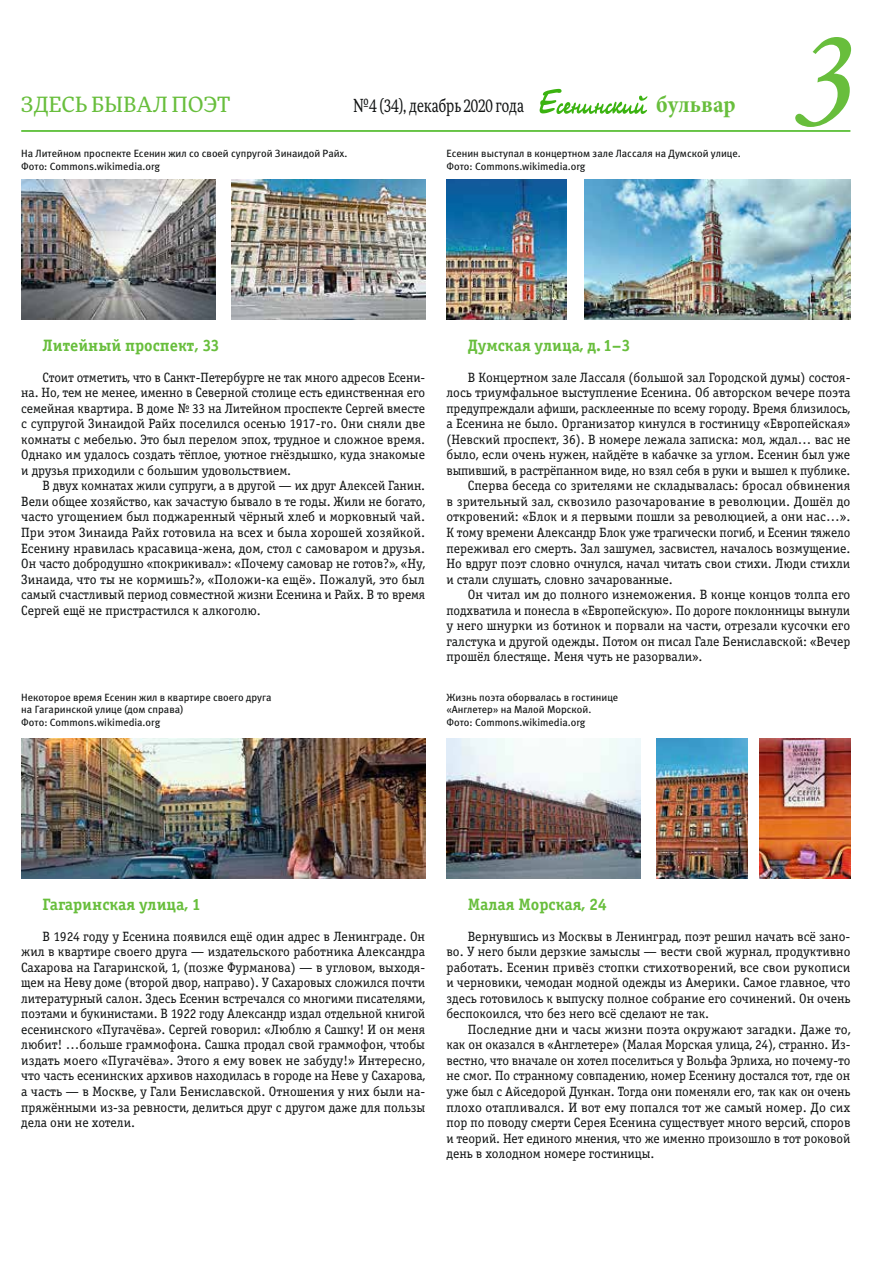
<style>
.page{position:relative;width:893px;height:1263px;background:#fff}
.page>*{position:absolute;margin:0;border:0;box-sizing:border-box;transform-origin:0 0}
.t1{font:150px "Monotype Corsiva";color:#68be3c}
.t2{font:700 condensed 24px "Minion Pro";color:#68be3c}
.t3{font:21px "More Pro";letter-spacing:.01em;color:#68be3c}
.t4{font:18px "More Pro";color:#101212;scale:.75 1}
.t5{font:16.5px "Officina Serif Bold C";color:#68be3c}
.t6{font:13.5px/15.6px "Officina Serif Book C";color:#101212;text-align:justify}
.t7{font:10.5px/12.6px "Meta Book C";color:#101212}
</style>
<div class="page">
<hr style="left:21px;top:130px;width:829px;height:2px;background:#3bb310">
<svg style="left:540px;top:89px;width:107px;height:25px"></svg>
<img style="left:21px;top:180px;width:194px;height:140px">
<img style="left:21px;top:739px;width:404px;height:140px">
<img style="left:446px;top:180px;width:121px;height:140px">
<img style="left:446px;top:739px;width:195px;height:139px">
<img style="left:231px;top:180px;width:194px;height:140px">
<img style="left:584px;top:180px;width:266px;height:140px">
<img style="left:656px;top:739px;width:91px;height:139px">
<img style="left:759px;top:739px;width:91px;height:139px">
<h3 class="t4" style="left:353px;top:93px;width:229px">№4 (34), декабрь 2020 года</h3>
<h2 class="t2" style="left:656px;top:87px;width:81px">бульвар</h2>
<h3 class="t3" style="left:21px;top:90px;width:211px">ЗДЕСЬ БЫВАЛ ПОЭТ</h3>
<p class="t7" style="left:21px;top:147px;width:328px">На Литейном проспекте Есенин жил со своей супругой Зинаидой Райх.<br>Фото: Commons.wikimedia.org</p>
<p class="t7" style="left:446px;top:147px;width:296px">Есенин выступал в концертном зале Лассаля на Думской улице.<br>Фото: Commons.wikimedia.org</p>
<h1 class="t1" style="left:784px;top:-12px;width:67px">3</h1>
<p class="t5" style="left:42px;top:336px;width:179px">Литейный проспект, 33</p>
<p class="t6" style="left:21px;top:370px;width:405px;text-indent:21px">Стоит отметить, что в Санкт-Петербурге не так много адресов Есени&shy;на. Но, тем не менее, именно в Северной столице есть единственная его семейная квартира. В доме № 33 на Литейном проспекте Сергей вместе с супругой Зинаидой Райх поселился осенью 1917-го. Они сняли две комнаты с мебелью. Это был перелом эпох, трудное и сложное время.<br>Однако им удалось создать тёплое, уютное гнёздышко, куда знакомые и друзья приходили с большим удовольствием.</p>
<p class="t6" style="left:21px;top:478px;width:406px;text-indent:21px">В двух комнатах жили супруги, а в другой — их друг Алексей Ганин.<br>Вели общее хозяйство, как зачастую бывало в те годы. Жили не богато, часто угощением был поджаренный чёрный хлеб и морковный чай.<br>При этом Зинаида Райх готовила на всех и была хорошей хозяйкой.<br>Есенину нравилась красавица-жена, дом, стол с самоваром и друзья.<br>Он часто добродушно «покрикивал»: «Почему самовар не готов?», «Ну, Зинаида, что ты не кормишь?», «Положи-ка ещё». Пожалуй, это был самый счастливый период совместной жизни Есенина и Райх. В то время Сергей ещё не пристрастился к алкоголю.</p>
<p class="t5" style="left:468px;top:336px;width:164px">Думская улица, д.1–3</p>
<p class="t6" style="left:468px;top:370px;width:384px">В Концертном зале Лассаля (большой зал Городской думы) состоя-</p>
<p class="t6" style="left:446px;top:385px;width:405px">лось триумфальное выступление Есенина. Об авторском вечере поэта</p>
<p class="t6" style="left:446px;top:401px;width:405px">предупреждали афиши, расклеенные по всему городу. Время близилось,</p>
<p class="t6" style="left:446px;top:416px;width:405px">а Есенина не было. Организатор кинулся в гостиницу «Европейская»</p>
<p class="t6" style="left:446px;top:432px;width:406px">(Невский проспект, 36). В номере лежала записка: мол, ждал… вас не</p>
<p class="t6" style="left:446px;top:447px;width:405px">было, если очень нужен, найдёте в кабачке за углом. Есенин был уже</p>
<p class="t6" style="left:446px;top:463px;width:405px">выпивший, в растрёпанном виде, но взял себя в руки и вышел к публике.</p>
<p class="t6" style="left:468px;top:478px;width:384px">Сперва беседа со зрителями не складывалась: бросал обвинения</p>
<p class="t6" style="left:446px;top:494px;width:406px">в зрительный зал, сквозило разочарование в революции. Дошёл до</p>
<p class="t6" style="left:446px;top:509px;width:405px">откровений: «Блок и я первыми пошли за революцией, а они нас…».</p>
<p class="t6" style="left:446px;top:525px;width:405px">К тому времени Александр Блок уже трагически погиб, и Есенин тяжело</p>
<p class="t6" style="left:446px;top:540px;width:405px">переживал его смерть. Зал зашумел, засвистел, началось возмущение.</p>
<p class="t6" style="left:446px;top:556px;width:405px">Но вдруг поэт словно очнулся, начал читать свои стихи. Люди стихли</p>
<p class="t6" style="left:446px;top:571px;width:228px">и стали слушать, словно зачарованные.</p>
<p class="t6" style="left:468px;top:587px;width:384px">Он читал им до полного изнеможения. В конце концов толпа его</p>
<p class="t6" style="left:446px;top:603px;width:405px">подхватила и понесла в «Европейскую». По дороге поклонницы вынули</p>
<p class="t6" style="left:446px;top:618px;width:405px">у него шнурки из ботинок и порвали на части, отрезали кусочки его</p>
<p class="t6" style="left:446px;top:634px;width:405px">галстука и другой одежды. Потом он писал Гале Бениславской: «Вечер</p>
<p class="t6" style="left:446px;top:649px;width:258px">прошёл блестяще. Меня чуть не разорвали».</p>
<p class="t7" style="left:21px;top:690px;width:252px">Некоторое время Есенин жил в квартире своего друга на Гагаринской улице (дом справа)<br>Фото: Commons.wikimedia.org</p>
<p class="t7" style="left:446px;top:690px;width:173px">Жизнь поэта оборвалась в гостинице «Англетер» на Малой Морской.<br>Фото: Commons.wikimedia.org</p>
<p class="t5" style="left:42px;top:895px;width:160px">Гагаринская улица, 1</p>
<p class="t6" style="left:21px;top:929px;width:405px;text-indent:21px">В 1924 году у Есенина появился ещё один адрес в Ленинграде. Он жил в квартире своего друга — издательского работника Александра Сахарова на Гагаринской, 1, (позже Фурманова) — в угловом, выходя&shy;щем на Неву доме (второй двор, направо). У Сахаровых сложился почти литературный салон. Здесь Есенин встречался со многими писателями, поэтами и букинистами. В 1922 году Александр издал отдельной книгой есенинского «Пугачёва». Сергей говорил: «Люблю я Сашку! И он меня любит! …больше граммофона. Сашка продал свой граммофон, чтобы издать моего «Пугачёва». Этого я ему вовек не забуду!» Интересно, что часть есенинских архивов находилась в городе на Неве у Сахарова, а часть — в Москве, у Гали Бениславской. Отношения у них были на&shy;пряжёнными из-за ревности, делиться друг с другом даже для пользы дела они не хотели.</p>
<p class="t5" style="left:468px;top:895px;width:141px">Малая Морская, 24</p>
<p class="t6" style="left:446px;top:929px;width:405px;text-indent:21px">Вернувшись из Москвы в Ленинград, поэт решил начать всё зано&shy;во. У него были дерзкие замыслы — вести свой журнал, продуктивно работать. Есенин привёз стопки стихотворений, все свои рукописи и черновики, чемодан модной одежды из Америки. Самое главное, что здесь готовилось к выпуску полное собрание его сочинений. Он очень беспокоился, что без него всё сделают не так.</p>
<p class="t6" style="left:446px;top:1022px;width:406px;text-indent:21px">Последние дни и часы жизни поэта окружают загадки. Даже то, как он оказался в «Англетере» (Малая Морская улица, 24), странно. Из&shy;вестно, что вначале он хотел поселиться у Вольфа Эрлиха, но почему-то не смог. По странному совпадению, номер Есенину достался тот, где он уже был с Айседорой Дункан. Тогда они поменяли его, так как он очень плохо отапливался. И вот ему попался тот же самый номер. До сих пор по поводу смерти Серея Есенина существует много версий, споров и теорий. Нет единого мнения, что же именно произошло в тот роковой день в холодном номере гостиницы.</p>
</div>
